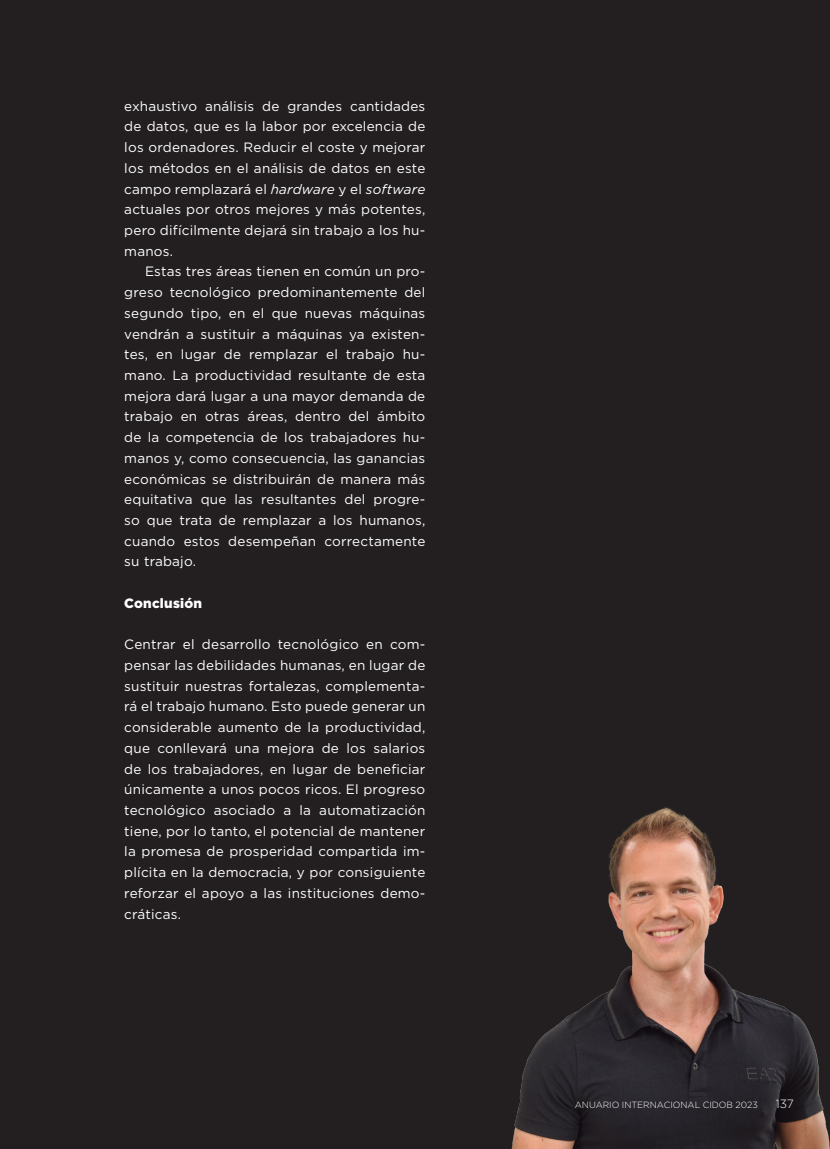
<style>
.page{position:relative;width:830px;height:1149px;background:#fff}
.page>*{position:absolute;margin:0;border:0;box-sizing:border-box;transform-origin:0 0}
.t1{font:13.5px/20.7px "Gotham";letter-spacing:.015em;color:#fff;text-align:justify}
.t2{font:900 13.5px "Gotham";letter-spacing:.015em;color:#fff}
.t3{font:300 12px "Gotham";color:#fff}
.t4{font:300 9px "Gotham";color:#fff}
.s1{font-style:italic}
</style>
<div class="page">
<div style="left:0;top:0;width:829px;height:1148px;background:#231f20"></div>
<img style="left:512px;top:807px;width:317px;height:341px">
<p class="t1" style="left:124px;top:95px;width:302px">exhaustivo análisis de grandes cantidades de datos, que es la labor por excelencia de los ordenadores. Reducir el coste y mejorar los métodos en el análisis de datos en este campo remplazará el <span class="s1">hardware</span> y el <span class="s1">software </span>actuales por otros mejores y más potentes, pero difícilmente dejará sin trabajo a los hu&shy;manos.</p>
<p class="t1" style="left:124px;top:261px;width:302px;text-indent:21px">Estas tres áreas tienen en común un pro&shy;greso tecnológico predominantemente del segundo tipo, en el que nuevas máquinas vendrán a sustituir a máquinas ya existen&shy;tes, en lugar de remplazar el trabajo hu&shy;mano. La productividad resultante de esta mejora dará lugar a una mayor demanda de trabajo en otras áreas, dentro del ámbito de la competencia de los trabajadores hu&shy;manos y, como consecuencia, las ganancias económicas se distribuirán de manera más equitativa que las resultantes del progre&shy;so que trata de remplazar a los humanos, cuando estos desempeñan correctamente su trabajo.</p>
<p class="t2" style="left:124px;top:593px;width:79px">Conclusión</p>
<p class="t1" style="left:124px;top:633px;width:302px">Centrar el desarrollo tecnológico en com&shy;pensar las debilidades humanas, en lugar de sustituir nuestras fortalezas, complementa&shy;rá el trabajo humano. Esto puede generar un considerable aumento de la productividad, que conllevará una mejora de los salarios de los trabajadores, en lugar de beneficiar únicamente a unos pocos ricos. El progreso tecnológico asociado a la automatización tiene, por lo tanto, el potencial de mantener la promesa de prosperidad compartida im&shy;plícita en la democracia, y por consiguiente reforzar el apoyo a las instituciones demo&shy;cráticas.</p>
<p class="t4" style="left:574px;top:1098px;width:184px">ANUARIO INTERNACIONAL CIDOB 2023</p>
<p class="t3" style="left:775px;top:1095px;width:20px">137</p>
</div>
